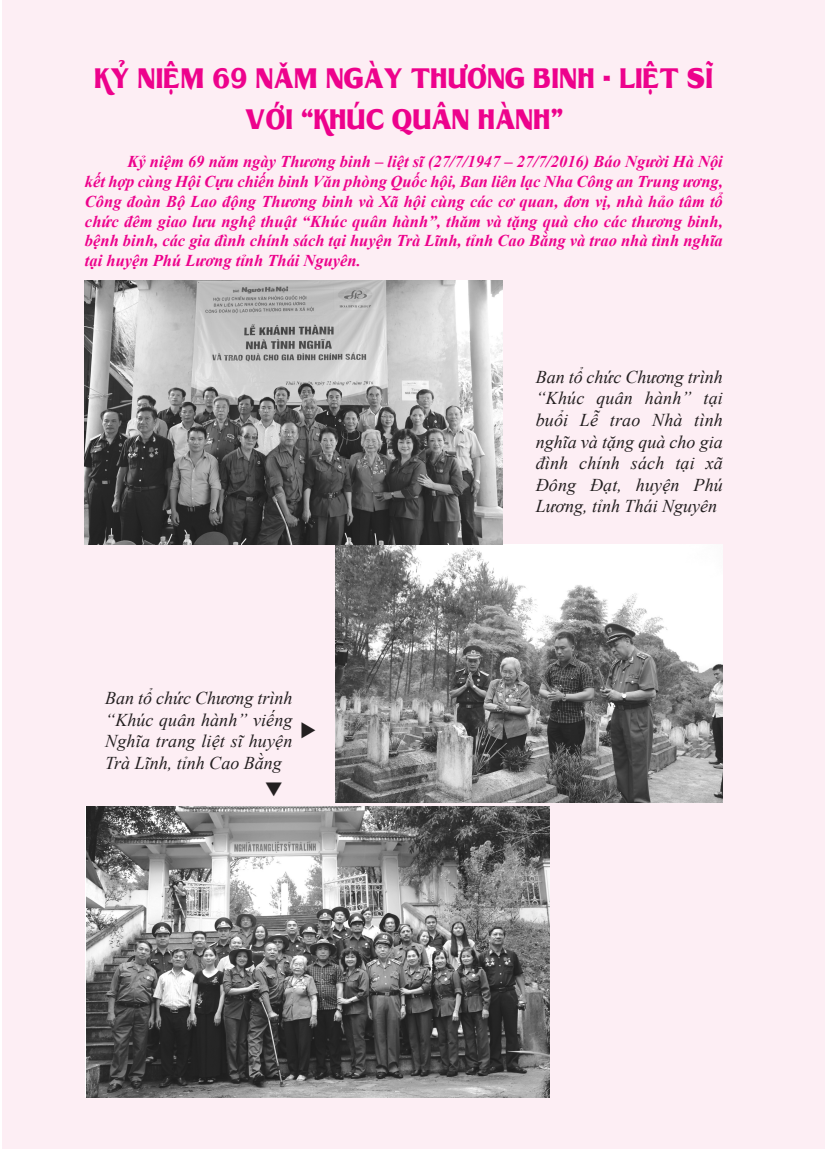
<style>
.page{position:relative;width:825px;height:1149px;background:#fff}
.page>*{position:absolute;margin:0;border:0;box-sizing:border-box;transform-origin:0 0}
.t1{font:34.5px/41.4px "UTM Brewers KT";color:#ed028c;text-align:center;scale:.55 1}
.t2{font:italic 18px/21.6px "Times New Roman";letter-spacing:.005em;color:#231f20;text-align:justify}
.t3{font:italic 700 16.5px/19.8px "Times New Roman";color:#ed028c;text-align:justify}
</style>
<div class="page">
<div style="left:3px;top:1px;width:822px;height:1147px;background:#fdeef4"></div>
<img style="left:86px;top:806px;width:463px;height:290px">
<img style="left:336px;top:544px;width:387px;height:258px">
<img style="left:85px;top:280px;width:418px;height:264px">
<h1 class="t1" style="left:95px;top:54px;width:1126px">KỶ NIỆM 69 NĂM NGÀY THƯƠNG BINH - LIỆT SĨ<br>VỚI “KHÚC QUÂN HÀNH”</h1>
<p class="t3" style="left:85px;top:152px;width:639px;text-indent:43px">Kỷ niệm 69 năm ngày Thương binh – liệt sĩ (27/7/1947 – 27/7/2016) Báo Người Hà Nội kết hợp cùng Hội Cựu chiến binh Văn phòng Quốc hội, Ban liên lạc Nha Công an Trung ương, Công đoàn Bộ Lao động Thương binh và Xã hội cùng các cơ quan, đơn vị, nhà hảo tâm tổ chức đêm giao lưu nghệ thuật “Khúc quân hành”, thăm và tặng quà cho các thương binh, bệnh binh, các gia đình chính sách tại huyện Trà Lĩnh, tỉnh Cao Bằng và trao nhà tình nghĩa tại huyện Phú Lương tỉnh Thái Nguyên.</p>
<p class="t2" style="left:105px;top:686px;width:189px">Ban tổ chức Chương trình “Khúc quân hành” viếng Nghĩa trang liệt sĩ huyện Trà Lĩnh, tỉnh Cao Bằng</p>
<p class="t2" style="left:536px;top:366px;width:189px">Ban tổ chức Chương trình “Khúc quân hành” tại buổi Lễ trao Nhà tình nghĩa và tặng quà cho gia đình chính sách tại xã Đông Đạt, huyện Phú Lương, tỉnh Thái Nguyên</p>
</div>
